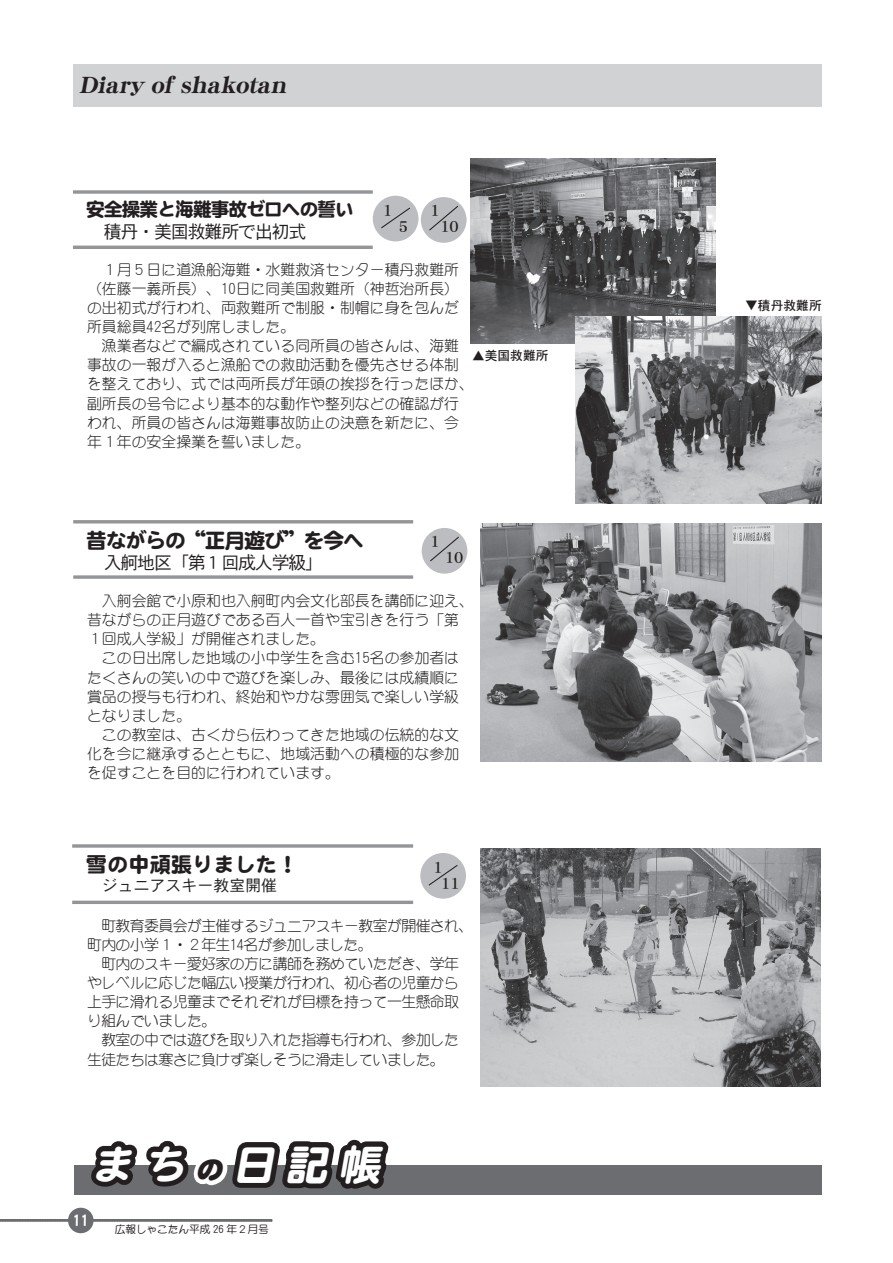
<style>
.page{position:relative;width:893px;height:1263px;background:#fff}
.page>*{position:absolute;margin:0;border:0;box-sizing:border-box;transform-origin:0 0}
.t1{font:italic 42.45px "DF Maru Gothic SB WIN RKSJ H";color:#fff}
.t2{font:italic 26.55px "DF Maru Gothic UB WIN RKSJ H";color:#231f20}
.t3{font:italic 22.35px "DF Mincho UB WING RKSJ H";color:#231f20}
.t4{font:21.3px "DF Maru Gothic SB WIN RKSJ H";letter-spacing:-.07em;color:#231f20}
.t5{font:21.3px "DF Maru Gothic SB WIN RKSJ H";color:#231f20}
.t6{font:19.2px "DF Maru Gothic SB WIN RKSJ H";letter-spacing:-.07em;color:#231f20}
.t7{font:18px "DFHS Gothic W3 WIN RKSJ H";letter-spacing:-.07em;color:#231f20}
.t8{font:15.9px "DFHS Gothic W3 WIN RKSJ H";color:#231f20}
.t9{font:15.9px "DFHS Gothic W7 WIN RKSJ H";color:#fff}
.t10{font:14.85px/19.2px "DF Maru Gothic Lt WIN RKSJ H";color:#231f20}
.t11{font:14.85px/19.2px "DF Maru Gothic Lt WIN RKSJ H";letter-spacing:-.04em;color:#231f20}
.t12{font:14.85px/15.9px "DFHS Mincho W7 WING RKSJ H";color:#231f20}
.t13{font:12.75px "DFHS Gothic W5 WIN RKSJ H";color:#231f20}
.t14{font:10.65px "DF Maru Gothic Md WIN RKSJ H";color:#231f20}
</style>
<div class="page">
<svg style="left:73px;top:190px;width:300px;height:4px"></svg>
<hr style="left:73px;top:246px;width:300px;height:3px;background:#939598">
<hr style="left:73px;top:520px;width:340px;height:3px;background:#939598">
<svg style="left:73px;top:575px;width:340px;height:4px"></svg>
<svg style="left:72px;top:844px;width:341px;height:4px"></svg>
<hr style="left:72px;top:901px;width:341px;height:3px;background:#939598">
<div style="left:421px;top:197px;width:46px;height:46px;background:#bcbdc0;border-radius:50%"></div>
<svg style="left:429px;top:206px;width:29px;height:25px"></svg>
<div style="left:422px;top:528px;width:45px;height:46px;background:#bcbdc0;border-radius:50%"></div>
<svg style="left:430px;top:536px;width:29px;height:26px"></svg>
<img style="left:481px;top:523px;width:340px;height:238px">
<img style="left:480px;top:848px;width:340px;height:238px">
<div style="left:420px;top:853px;width:46px;height:46px;background:#bcbdc0;border-radius:50%"></div>
<svg style="left:428px;top:865px;width:30px;height:21px"></svg>
<div style="left:373px;top:196px;width:45px;height:45px;background:#bcbdc0;border-radius:50%"></div>
<svg style="left:381px;top:207px;width:29px;height:22px"></svg>
<img style="left:471px;top:159px;width:244px;height:185px">
<img style="left:575px;top:317px;width:247px;height:186px">
<div style="left:73px;top:64px;width:749px;height:42px;background:#d1d2d4"></div>
<div style="left:74px;top:1165px;width:747px;height:30px;background:#6c6d70"></div>
<svg style="left:0;top:1139px;width:389px;height:95px"></svg>
<h3 class="t3" style="left:79px;top:74px;width:213px">Diary of shakotan</h3>
<p class="t6" style="left:86px;top:199px;width:270px">安全操業と海難事故ゼロへの誓い</p>
<p class="t7" style="left:104px;top:222px;width:204px">積丹・美国救難所で出初式</p>
<p class="t12" style="left:383px;top:203px;width:10px">1</p>
<p class="t12" style="left:399px;top:219px;width:10px">5</p>
<p class="t12" style="left:430px;top:203px;width:10px">1</p>
<p class="t12" style="left:440px;top:219px;width:19px">10</p>
<p class="t10" style="left:87px;top:260px;width:388px">　１月５日に道漁船海難・水難救済センター積丹救難所（佐藤一義所長）、10日に同美国救難所（神哲治所長(の出初式が行われ、両救難所で制服・制帽に身を包んだ所員総員42名が列席しました。<br>　漁業者などで編成されている同所員の皆さんは、海難事故の一報が入ると漁船での救助活動を優先させる体制を整えており、式では両所長が年頭の挨拶を行ったほか、副所長の号令により基本的な動作や整列などの確認が行われ、所員の皆さんは海難事故防止の決意を新たに、今年１年の安全操業を誓いました。</p>
<p class="t13" style="left:472px;top:349px;width:78px">▲美国救難所</p>
<h3 class="t4" style="left:86px;top:530px;width:280px">昔ながらの“正月遊び”を今へ</h3>
<p class="t7" style="left:104px;top:554px;width:221px">入舸地区「第１回成人学級「</p>
<p class="t12" style="left:430px;top:534px;width:10px">1</p>
<p class="t12" style="left:445px;top:550px;width:19px">10</p>
<p class="t10" style="left:87px;top:591px;width:388px">　入舸会館で小原和也入舸町内会文化部長を講師に迎え、昔ながらの正月遊びである百人一首や宝引きを行う「第<br>１回成人学級」が開催されました。<br>　この日出席した地域の小中学生を含む15名の参加者はたくさんの笑いの中で遊びを楽しみ、最後には成績順に賞品の授与も行われ、終始和やかな雰囲気で楽しい学級となりました。<br>　この教室は、古くから伝わってきた地域の伝統的な文化を今に継承するとともに、地域活動への積極的な参加を促すことを目的に行われています。</p>
<h3 class="t5" style="left:86px;top:853px;width:214px">雪の中頑張りました!</h3>
<p class="t8" style="left:86px;top:877px;width:193px">　ジュニアスキー教室開催</p>
<p class="t12" style="left:441px;top:860px;width:20px;text-indent:-8px">1<br>11</p>
<p class="t11" style="left:87px;top:916px;width:388px">　町教育委員会が主催するジュニアスキー教室が開催され、町内の小学１・２年生14名が参加しました。<br>　町内のスキー愛好家の方に講師を務めていただき、学年やレベルに応じた幅広い授業が行われ、初心者の児童から上手に滑れる児童までそれぞれが目標を持って一生懸命取り組んでいました。<br>　教室の中では遊びを取り入れた指導も行われ、参加した生徒たちは寒さに負けず楽しそうに滑走していました。</p>
<h1 class="t1" style="left:90px;top:1143px;width:105px">まち</h1>
<h2 class="t2" style="left:196px;top:1156px;width:33px">の</h2>
<h1 class="t1" style="left:232px;top:1143px;width:158px">日記帳</h1>
<p class="t9" style="left:73px;top:1212px;width:18px">11</p>
<p class="t14" style="left:115px;top:1223px;width:156px">広報しゃこたん平成 26 年２月号</p>
<p class="t13" style="left:745px;top:299px;width:78px">▼積丹救難所</p>
</div>
